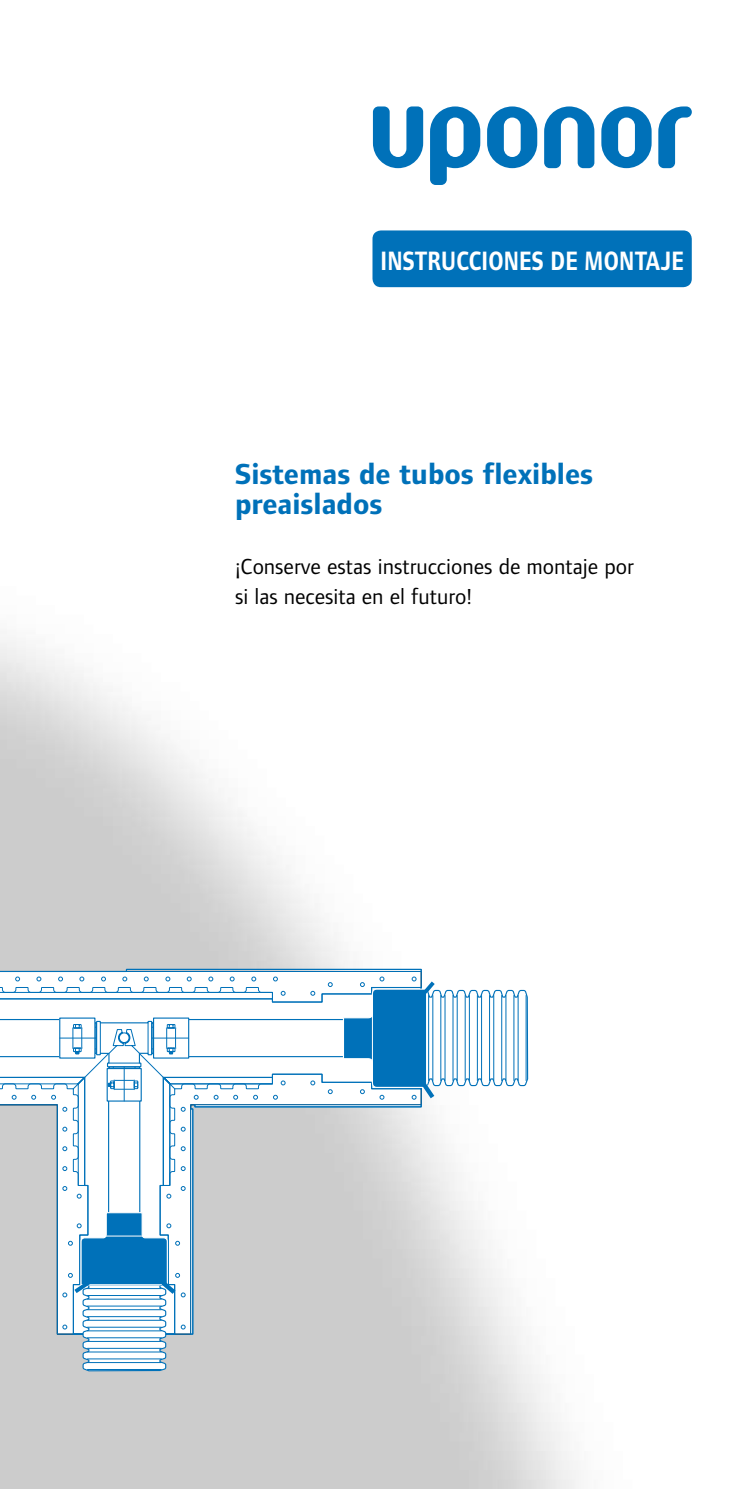
<style>
.page{position:relative;width:745px;height:1489px;background:#fff}
.page>*{position:absolute;margin:0;border:0;box-sizing:border-box;transform-origin:0 0}
.t1{font:700 30px/30px "Foundry Form Sans";color:#0071b9}
.t2{font:700 27.5px "Foundry Form Sans";letter-spacing:.01em;color:#fff;scale:.8 1}
.t3{font:22.5px/30px "Foundry Form Sans";color:#000}
</style>
<div class="page">
<svg style="left:372px;top:106px;width:51px;height:62px"></svg>
<svg style="left:658px;top:106px;width:33px;height:62px"></svg>
<svg style="left:544px;top:106px;width:50px;height:62px"></svg>
<svg style="left:430px;top:106px;width:50px;height:79px"></svg>
<svg style="left:487px;top:106px;width:50px;height:62px"></svg>
<svg style="left:601px;top:106px;width:50px;height:62px"></svg>
<div style="left:372px;top:230px;width:319px;height:57px;background:#0071b9;border-radius:9px"></div>
<svg style="left:0;top:968px;width:422px;height:367px"></svg>
<svg style="left:342px;top:981px;width:186px;height:117px"></svg>
<svg style="left:74px;top:1211px;width:101px;height:160px"></svg>
<p class="t2" style="left:380px;top:246px;width:380px">INSTRUCCIONES DE MONTAJE</p>
<h1 class="t1" style="left:235px;top:459px;width:359px">Sistemas de tubos flexibles preaislados</h1>
<p class="t3" style="left:235px;top:551px;width:400px">¡Conserve estas instrucciones de montaje por si las necesita en el futuro!</p>
</div>
